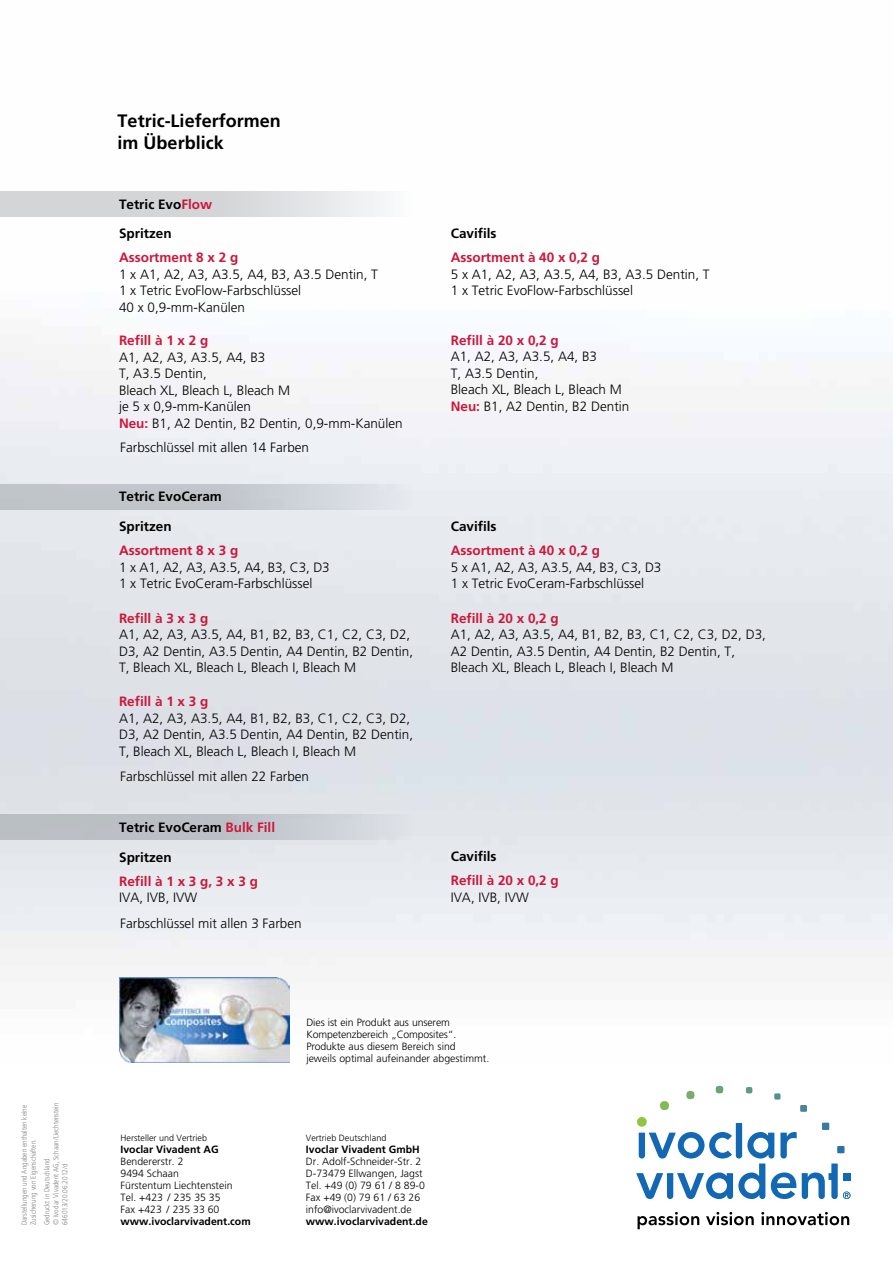
<style>
.page{position:relative;width:893px;height:1263px;background:#fff}
.page>*{position:absolute;margin:0;border:0;box-sizing:border-box;transform-origin:0 0}
.t1{font:700 18px/21.6px "Frutiger";color:#000}
.t2{font:300 13.5px/16.5px "Frutiger";color:#000}
.t3{font:700 13.5px "Frutiger";color:#cc173b}
.t4{font:700 13.5px "Frutiger";color:#000}
.t5{font:300 10.5px/12px "Frutiger";color:#000}
.t6{font:700 10.5px "Frutiger";color:#000}
.t7{font:300 9px "Frutiger";color:#000}
.t8{font:300 condensed 7.5px/9px "Frutiger";color:#808285}
.s1{color:#cc173b}
.s2{font-weight:700;color:#cc173b}
</style>
<div class="page">
<img style="left:0;top:335px;width:893px;height:728px">
<svg style="left:636px;top:1086px;width:214px;height:113px"></svg>
<svg style="left:638px;top:1212px;width:61px;height:17px"></svg>
<svg style="left:706px;top:1212px;width:48px;height:13px"></svg>
<svg style="left:761px;top:1212px;width:88px;height:13px"></svg>
<div style="left:0;top:191px;width:431px;height:26px;background:linear-gradient(to right,#c8cacd,#f2f4f5)"></div>
<div style="left:0;top:484px;width:431px;height:26px;background:linear-gradient(to right,#b5bbc0,#dee3e9)"></div>
<div style="left:0;top:814px;width:431px;height:26px;background:linear-gradient(to right,#b1b6bb,#d8dce2)"></div>
<img style="left:119px;top:977px;width:170px;height:85px">
<p class="t8" style="left:20px;top:1225px;width:122px;rotate:-90deg">Darstellungen und Angaben enthalten keine<br>Zusicherung von Eigenschaften.</p>
<p class="t8" style="left:42px;top:1225px;width:124px;rotate:-90deg">Gedruckt in Deutschland<br>© Ivoclar Vivadent AG, Schaan/Liechtenstein<br>646013/20.06.2012/d</p>
<h1 class="t1" style="left:118px;top:110px;width:165px">Tetric-Lieferformen im Überblick</h1>
<p class="t4" style="left:119px;top:196px;width:95px">Tetric Evo<span class="s1">Flow</span></p>
<p class="t4" style="left:119px;top:226px;width:54px">Spritzen</p>
<p class="t3" style="left:119px;top:250px;width:121px">Assortment 8 x 2 g</p>
<p class="t2" style="left:119px;top:266px;width:260px">1 x A1, A2, A3, A3.5, A4, B3, A3.5 Dentin, T<br>1 x Tetric EvoFlow-Farbschlüssel<br>40 x 0,9-mm-Kanülen</p>
<p class="t3" style="left:119px;top:332px;width:91px">Refill à 1 x 2 g</p>
<p class="t2" style="left:119px;top:349px;width:285px">A1, A2, A3, A3.5, A4, B3<br>T, A3.5 Dentin,<br>Bleach XL, Bleach L, Bleach M<br>je 5 x 0,9-mm-Kanülen<br><span class="s2">Neu:</span> B1, A2 Dentin, B2 Dentin, 0,9-mm-Kanülen</p>
<p class="t2" style="left:120px;top:439px;width:191px">Farbschlüssel mit allen 14 Farben</p>
<p class="t4" style="left:119px;top:489px;width:104px">Tetric EvoCeram</p>
<p class="t4" style="left:119px;top:519px;width:54px">Spritzen</p>
<p class="t3" style="left:119px;top:543px;width:121px">Assortment 8 x 3 g</p>
<p class="t2" style="left:119px;top:559px;width:212px">1 x A1, A2, A3, A3.5, A4, B3, C3, D3<br>1 x Tetric EvoCeram-Farbschlüssel</p>
<p class="t3" style="left:119px;top:610px;width:91px">Refill à 3 x 3 g</p>
<p class="t2" style="left:119px;top:626px;width:296px">A1, A2, A3, A3.5, A4, B1, B2, B3, C1, C2, C3, D2,<br>D3, A2 Dentin, A3.5 Dentin, A4 Dentin, B2 Dentin,<br>T, Bleach XL, Bleach L, Bleach I, Bleach M</p>
<p class="t3" style="left:119px;top:693px;width:91px">Refill à 1 x 3 g</p>
<p class="t2" style="left:119px;top:710px;width:296px">A1, A2, A3, A3.5, A4, B1, B2, B3, C1, C2, C3, D2,<br>D3, A2 Dentin, A3.5 Dentin, A4 Dentin, B2 Dentin,<br>T, Bleach XL, Bleach L, Bleach I, Bleach M</p>
<p class="t2" style="left:120px;top:768px;width:191px">Farbschlüssel mit allen 22 Farben</p>
<p class="t4" style="left:119px;top:819px;width:158px">Tetric EvoCeram <span class="s1">Bulk Fill</span></p>
<p class="t4" style="left:119px;top:849px;width:54px">Spritzen</p>
<p class="t3" style="left:119px;top:873px;width:140px">Refill à 1 x 3 g, 3 x 3 g</p>
<p class="t2" style="left:119px;top:889px;width:80px">IVA, IVB, IVW</p>
<p class="t2" style="left:120px;top:915px;width:183px">Farbschlüssel mit allen 3 Farben</p>
<p class="t4" style="left:451px;top:226px;width:47px">Cavifils</p>
<p class="t3" style="left:451px;top:250px;width:151px">Assortment à 40 x 0,2 g</p>
<p class="t2" style="left:451px;top:266px;width:260px">5 x A1, A2, A3, A3.5, A4, B3, A3.5 Dentin, T<br>1 x Tetric EvoFlow-Farbschlüssel</p>
<p class="t3" style="left:451px;top:332px;width:110px">Refill à 20 x 0,2 g</p>
<p class="t2" style="left:451px;top:349px;width:180px">A1, A2, A3, A3.5, A4, B3<br>T, A3.5 Dentin,<br>Bleach XL, Bleach L, Bleach M<br><span class="s2">Neu:</span> B1, A2 Dentin, B2 Dentin</p>
<p class="t4" style="left:451px;top:519px;width:47px">Cavifils</p>
<p class="t3" style="left:451px;top:543px;width:151px">Assortment à 40 x 0,2 g</p>
<p class="t2" style="left:451px;top:559px;width:212px">5 x A1, A2, A3, A3.5, A4, B3, C3, D3<br>1 x Tetric EvoCeram-Farbschlüssel</p>
<p class="t3" style="left:451px;top:610px;width:110px">Refill à 20 x 0,2 g</p>
<p class="t2" style="left:451px;top:627px;width:317px">A1, A2, A3, A3.5, A4, B1, B2, B3, C1, C2, C3, D2, D3,<br>A2 Dentin, A3.5 Dentin, A4 Dentin, B2 Dentin, T,<br>Bleach XL, Bleach L, Bleach I, Bleach M</p>
<p class="t4" style="left:451px;top:849px;width:47px">Cavifils</p>
<p class="t3" style="left:451px;top:873px;width:110px">Refill à 20 x 0,2 g</p>
<p class="t2" style="left:451px;top:889px;width:80px">IVA, IVB, IVW</p>
<p class="t7" style="left:121px;top:1133px;width:88px">Hersteller und Vertrieb</p>
<p class="t6" style="left:121px;top:1143px;width:100px">Ivoclar Vivadent AG</p>
<p class="t5" style="left:121px;top:1155px;width:113px">Bendererstr. 2<br>9494 Schaan<br>Fürstentum Liechtenstein<br>Tel. +423 / 235 35 35<br>Fax +423 / 235 33 60</p>
<p class="t6" style="left:121px;top:1215px;width:132px">www.ivoclarvivadent.com</p>
<p class="t5" style="left:306px;top:1017px;width:184px">Dies ist ein Produkt aus unserem Kompetenzbereich „Composites“.<br>Produkte aus diesem Bereich sind<br>jeweils optimal aufeinander abgestimmt.</p>
<p class="t7" style="left:306px;top:1133px;width:82px">Vertrieb Deutschland</p>
<p class="t6" style="left:306px;top:1143px;width:115px">Ivoclar Vivadent GmbH</p>
<p class="t5" style="left:306px;top:1155px;width:120px">Dr. Adolf-Schneider-Str. 2<br>D-73479 Ellwangen, Jagst<br>Tel. +49 (0) 79 61 / 8 89-0<br>Fax +49 (0) 79 61 / 63 26 info@ivoclarvivadent.de</p>
<p class="t6" style="left:306px;top:1215px;width:123px">www.ivoclarvivadent.de</p>
</div>
